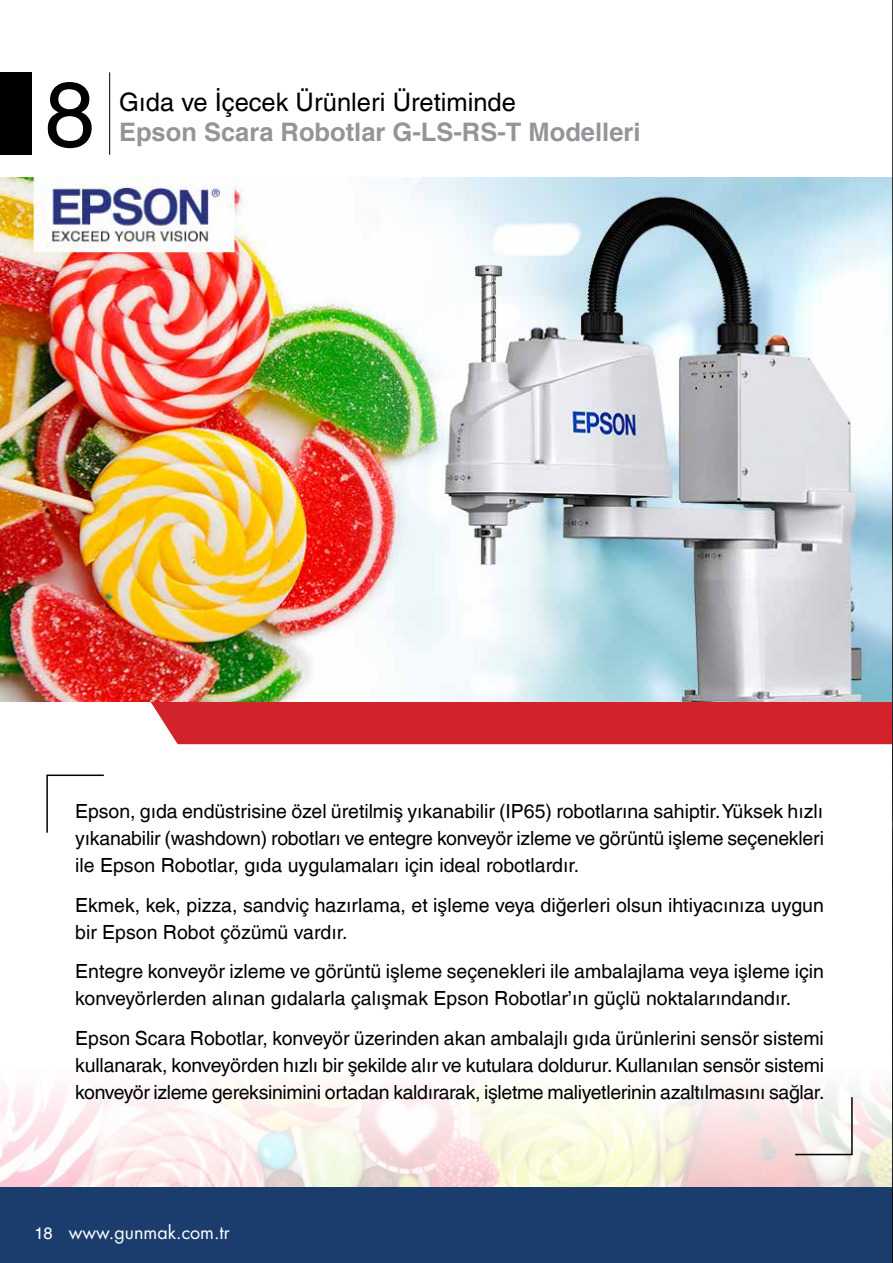
<style>
.page{position:relative;width:893px;height:1263px;background:#fff}
.page>*{position:absolute;margin:0;border:0;box-sizing:border-box;transform-origin:0 0}
.t1{font:91.65px "Helvetica LT Com";color:#000}
.t2{font:700 25.5px "Helvetica LT Com";color:#939598}
.t3{font:25.5px "Helvetica LT Com";color:#000}
.t4{font:19.5px/27px "Helvetica LT Com";color:#000;text-align:justify}
.t5{font:18px "Futura LT Pro";color:#fff}
.s1{font-family:"Helvetica LT Com";font-size:16.5px}
</style>
<div class="page">
<div style="left:150px;top:701px;width:742px;height:43px;background:#d2232a"></div>
<img style="left:0;top:744px;width:892px;height:444px">
<div style="left:0;top:1188px;width:893px;height:75px;background:#1b3d6d"></div>
<img style="left:0;top:177px;width:892px;height:524px">
<hr style="left:109px;top:72px;width:1px;height:83px;background:#000">
<div style="left:0;top:72px;width:32px;height:83px;background:#000"></div>
<svg style="left:46px;top:774px;width:59px;height:60px"></svg>
<svg style="left:794px;top:1096px;width:59px;height:60px"></svg>
<hr style="left:892px;top:0;width:1px;height:1263px;background:#000">
<h1 class="t1" style="left:44px;top:61px;width:52px">8</h1>
<h2 class="t3" style="left:119px;top:87px;width:398px">Gıda ve İçecek Ürünleri Üretiminde</h2>
<h2 class="t2" style="left:119px;top:117px;width:523px">Epson Scara Robotlar G-LS-RS-T Modelleri</h2>
<p class="t4" style="left:75px;top:797px;width:750px">Epson, gıda endüstrisine özel üretilmiş yıkanabilir (IP65) robotlarına sahiptir. Yüksek hızlı yıkanabilir (washdown) robotları ve entegre konveyör izleme ve görüntü işleme seçenekleri ile Epson Robotlar, gıda uygulamaları için ideal robotlardır.</p>
<p class="t4" style="left:75px;top:891px;width:750px">Ekmek, kek, pizza, sandviç hazırlama, et işleme veya diğerleri olsun ihtiyacınıza uygun bir Epson Robot çözümü vardır.</p>
<p class="t4" style="left:75px;top:958px;width:750px">Entegre konveyör izleme ve görüntü işleme seçenekleri ile ambalajlama veya işleme için konveyörlerden alınan gıdalarla çalışmak Epson Robotlar’ın güçlü noktalarındandır.</p>
<p class="t4" style="left:75px;top:1025px;width:751px">Epson Scara Robotlar, konveyör üzerinden akan ambalajlı gıda ürünlerini sensör sistemi kullanarak, konveyörden hızlı bir şekilde alır ve kutulara doldurur. Kullanılan sensör sistemi konveyör izleme gereksinimini ortadan kaldırarak, işletme maliyetlerinin azaltılmasını sağlar.</p>
<p class="t5" style="left:34px;top:1220px;width:197px"><span class="s1">18</span> www.gunmak.com.tr</p>
</div>
